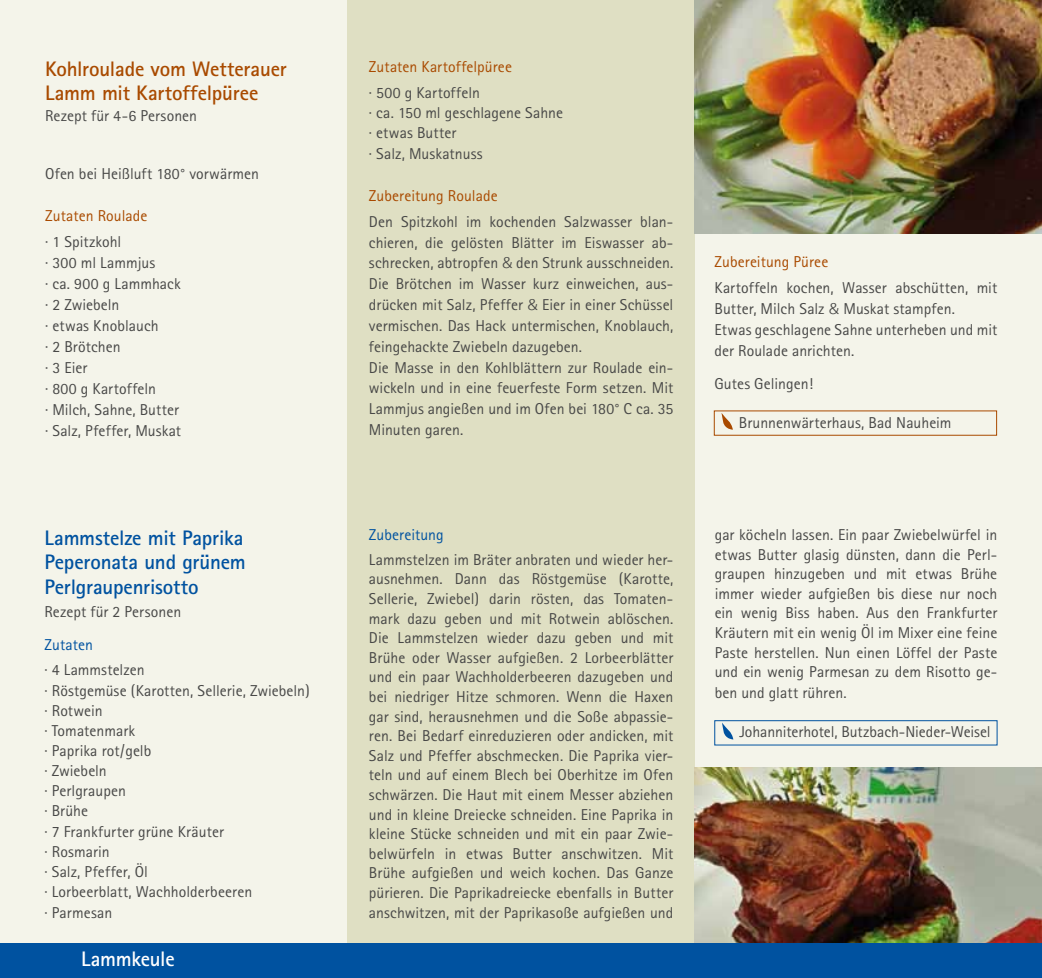
<style>
.page{position:relative;width:1042px;height:978px;background:#fff}
.page>*{position:absolute;margin:0;border:0;box-sizing:border-box;transform-origin:0 0}
.t1{font:700 21px/24.5px "Rotis Sans Serif";letter-spacing:-.01em;color:#0052a0;text-align:justify}
.t2{font:700 21px/24.5px "Rotis Sans Serif";letter-spacing:-.01em;color:#a94a00}
.t3{font:700 21px "Rotis Sans Serif";letter-spacing:-.015em;color:#fff}
.t4{font:15.75px/19.6px "Rotis Sans Serif";color:#484847}
.t5{font:15.75px "Rotis Sans Serif";letter-spacing:.005em;color:#a94a00}
.t6{font:15.75px "Rotis Sans Serif";letter-spacing:.005em;color:#0052a0}
.s1{font-family:"Frutiger LT";font-weight:300}
</style>
<div class="page">
<div style="left:0;top:0;width:1042px;height:977px;background:#f4f4ea"></div>
<div style="left:347px;top:0;width:347px;height:957px;background:#dfdfc3"></div>
<img style="left:694px;top:767px;width:348px;height:176px">
<div style="left:0;top:943px;width:1042px;height:34px;background:#0052a0"></div>
<img style="left:694px;top:0;width:348px;height:234px">
<svg style="left:722px;top:722px;width:11px;height:17px"></svg>
<div style="left:714px;top:720px;width:283px;height:25px;border:1px solid #0052a0"></div>
<svg style="left:721px;top:413px;width:12px;height:16px"></svg>
<h1 class="t2" style="left:45px;top:56px;width:243px">Kohlroulade vom Wetterauer<br>Lamm mit Kartoffelpüree</h1>
<p class="t4" style="left:45px;top:106px;width:154px">Rezept für 4-6 Personen</p>
<p class="t4" style="left:45px;top:164px;width:215px">Ofen bei Heißluft 180° vorwärmen</p>
<p class="t5" style="left:45px;top:206px;width:104px">Zutaten Roulade</p>
<p class="t4" style="left:45px;top:231px;width:138px;line-height:21px">· 1 Spitzkohl<br>· 300 ml Lammjus<br>· ca. 900 g Lammhack · 2 Zwiebeln<br>· etwas Knoblauch<br>· 2 Brötchen<br>· 3 Eier<br>· 800 g Kartoffeln<br>· Milch, Sahne, Butter · Salz, Pfeffer, Muskat</p>
<h1 class="t1" style="left:44px;top:525px;width:203px">Lammstelze mit Paprika Peperonata und grünem Perlgraupenrisotto</h1>
<p class="t4" style="left:44px;top:601px;width:138px">Rezept für 2 Personen</p>
<p class="t6" style="left:44px;top:635px;width:50px">Zutaten</p>
<p class="t4" style="left:44px;top:659px;width:267px;line-height:20.1px">· 4 Lammstelzen<br>· Röstgemüse (Karotten, Sellerie, Zwiebeln) · Rotwein<br>· Tomatenmark<br>· Paprika rot/gelb<br>· Zwiebeln<br>· Perlgraupen<br>· Brühe<br>· 7 Frankfurter grüne Kräuter<br>· Rosmarin<br>· Salz, Pfeffer, Öl<br>· Lorbeerblatt, Wachholderbeeren<br>· Parmesan</p>
<h1 class="t3" style="left:81px;top:945px;width:95px">Lammkeule</h1>
<p class="t5" style="left:369px;top:57px;width:145px">Zutaten Kartoffelpüree</p>
<p class="t4" style="left:369px;top:82px;width:196px;line-height:20.5px">· 500 g Kartoffeln<br>· ca. 150 ml geschlagene Sahne · etwas Butter<br>· Salz, Muskatnuss</p>
<p class="t5" style="left:369px;top:186px;width:130px">Zubereitung Roulade</p>
<p class="t4" style="left:369px;top:211px;width:306px;line-height:20.8px">Den Spitzkohl im kochenden Salzwasser blan&shy;chieren, die gelösten Blätter im Eiswasser ab&shy;schrecken, abtropfen <span class="s1">&amp;</span> den Strunk ausschneiden.<br>Die Brötchen im Wasser kurz einweichen, aus&shy;drücken mit Salz, Pfeffer <span class="s1">&amp;</span> Eier in einer Schüssel vermischen. Das Hack untermischen, Knoblauch, feingehackte Zwiebeln dazugeben.<br>Die Masse in den Kohlblättern zur Roulade ein&shy;wickeln und in eine feuerfeste Form setzen. Mit Lammjus angießen und im Ofen bei 180° C ca. 35<br>Minuten garen.</p>
<p class="t6" style="left:369px;top:525px;width:76px">Zubereitung</p>
<p class="t4" style="left:369px;top:549px;width:306px;text-align:justify">Lammstelzen im Bräter anbraten und wieder her&shy;ausnehmen. Dann das Röstgemüse (Karotte, Sellerie, Zwiebel) darin rösten, das Tomaten&shy;mark dazu geben und mit Rotwein ablöschen.<br>Die Lammstelzen wieder dazu geben und mit Brühe oder Wasser aufgießen. 2 Lorbeerblätter und ein paar Wachholderbeeren dazugeben und bei niedriger Hitze schmoren. Wenn die Haxen gar sind, herausnehmen und die Soße abpassie&shy;ren. Bei Bedarf einreduzieren oder andicken, mit Salz und Pfeffer abschmecken. Die Paprika vier&shy;teln und auf einem Blech bei Oberhitze im Ofen schwärzen. Die Haut mit einem Messer abziehen und in kleine Dreiecke schneiden. Eine Paprika in kleine Stücke schneiden und mit ein paar Zwie&shy;belwürfeln in etwas Butter anschwitzen. Mit Brühe aufgießen und weich kochen. Das Ganze pürieren. Die Paprikadreiecke ebenfalls in Butter anschwitzen, mit der Paprikasoße aufgießen und</p>
<p class="t5" style="left:714px;top:252px;width:115px">Zubereitung Püree</p>
<p class="t4" style="left:714px;top:277px;width:284px;line-height:21px">Kartoffeln kochen, Wasser abschütten, mit Butter, Milch Salz <span class="s1">&amp;</span> Muskat stampfen.<br>Etwas geschlagene Sahne unterheben und mit der Roulade anrichten.</p>
<p class="t4" style="left:714px;top:373px;width:100px">Gutes Gelingen!</p>
<p class="t4" style="left:739px;top:412px;width:214px">Brunnenwärterhaus, Bad Nauheim</p>
<p class="t4" style="left:715px;top:524px;width:284px;text-align:justify">gar köcheln lassen. Ein paar Zwiebelwürfel in etwas Butter glasig dünsten, dann die Perl&shy;graupen hinzugeben und mit etwas Brühe immer wieder aufgießen bis diese nur noch ein wenig Biss haben. Aus den Frankfurter Kräutern mit ein wenig Öl im Mixer eine feine Paste herstellen. Nun einen Löffel der Paste und ein wenig Parmesan zu dem Risotto ge&shy;ben und glatt rühren.</p>
<p class="t4" style="left:739px;top:722px;width:253px">Johanniterhotel, Butzbach-Nieder-Weisel</p>
</div>
